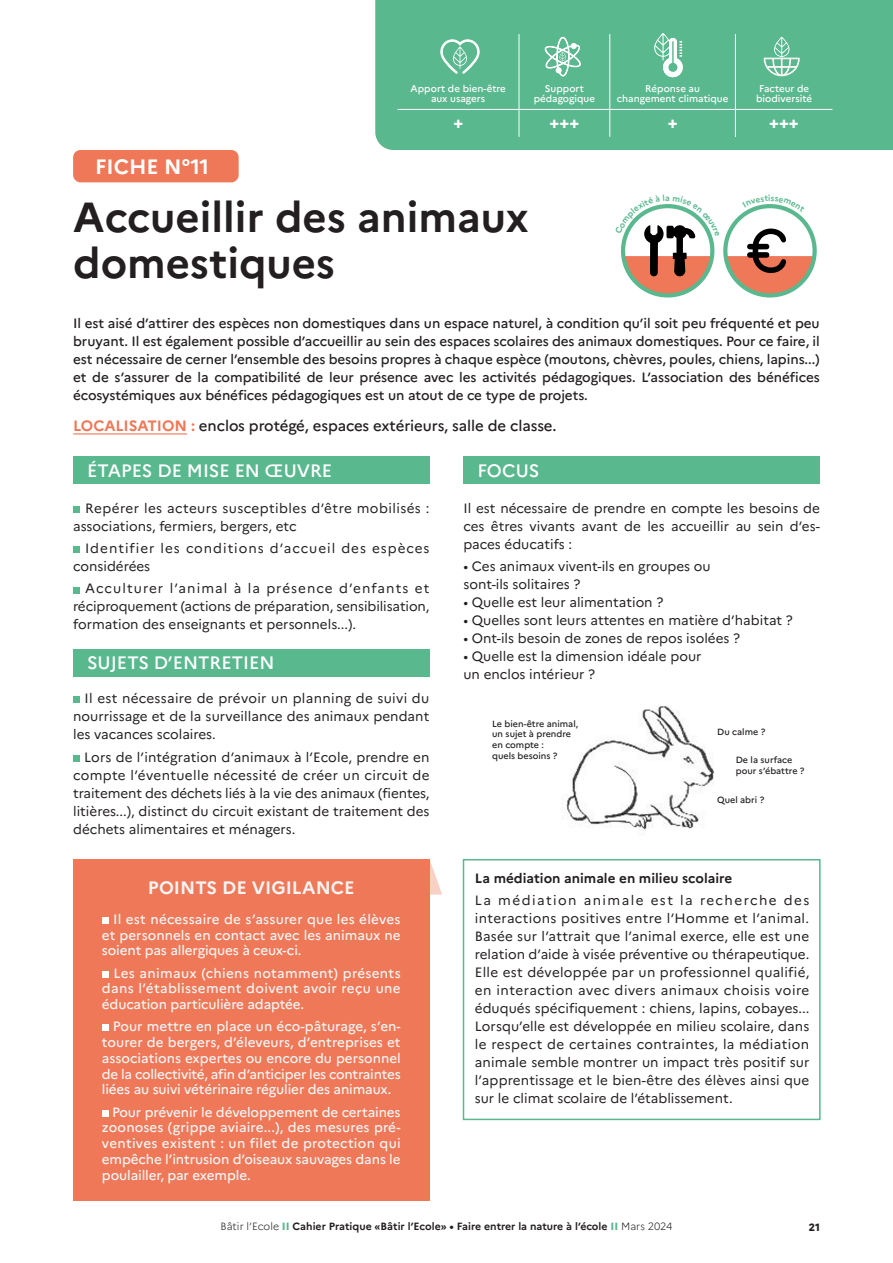
<style>
.page{position:relative;width:893px;height:1263px;background:#fff}
.page>*{position:absolute;margin:0;border:0;box-sizing:border-box;transform-origin:0 0}
.t1{font:700 42px/46.5px "Marianne";color:#231f20}
.t2{font:700 20.7px "Marianne";color:#fff}
.t3{font:500 18px "Marianne";color:#fff}
.t4{font:700 18px "Marianne";color:#f3f3f3}
.t5{font:800 16.5px "Marianne";color:#fff}
.t6{font:500 15px "Marianne";letter-spacing:-.005em;color:#231f20}
.t7{font:13.5px/18px "Marianne";color:#231f20;text-align:justify}
.t8{font:500 13.5px/15.8px "Marianne";letter-spacing:-.01em;color:#f3f3f3;text-align:justify}
.t9{font:500 13.5px/18px "Marianne";letter-spacing:-.005em;color:#231f20;text-align:justify}
.t10{font:13.5px/18px "Marianne";letter-spacing:.025em;color:#231f20}
.t11{font:13.5px/18px "Marianne";letter-spacing:.07em;color:#231f20}
.t12{font:700 13.5px "Marianne";color:#231f20}
.t13{font:700 10.5px "Marianne";color:#231f20}
.t14{font:800 10.5px "Marianne";color:#231f20}
.t15{font:500 9.75px/9.8px "Marianne";color:#fff;text-align:center}
.t16{font:500 9px/10.8px "Marianne";color:#231f20}
.s1{font-weight:700;color:#ee7857}
.s2{font-weight:300}
.s3{font-weight:800;color:#5ab88f}
</style>
<div class="page">
<img style="left:561px;top:706px;width:154px;height:125px">
<div style="left:375px;top:0;width:518px;height:150px;background:#5ab88f"></div>
<div style="left:73px;top:150px;width:166px;height:32px;background:#ee7857;border-radius:7px"></div>
<hr style="left:519px;top:34px;width:1px;height:75px;background:#fff">
<hr style="left:609px;top:34px;width:1px;height:75px;background:#fff">
<hr style="left:735px;top:34px;width:1px;height:75px;background:#fff">
<hr style="left:398px;top:109px;width:121px;height:1px;background:#fff">
<hr style="left:519px;top:109px;width:91px;height:1px;background:#fff">
<svg style="left:519px;top:110px;width:1px;height:27px"></svg>
<hr style="left:610px;top:109px;width:125px;height:1px;background:#fff">
<svg style="left:609px;top:110px;width:1px;height:27px"></svg>
<hr style="left:735px;top:109px;width:97px;height:1px;background:#fff">
<svg style="left:735px;top:110px;width:1px;height:27px"></svg>
<svg style="left:544px;top:37px;width:37px;height:40px"></svg>
<svg style="left:440px;top:38px;width:40px;height:37px"></svg>
<svg style="left:654px;top:33px;width:29px;height:44px"></svg>
<svg style="left:763px;top:37px;width:37px;height:40px"></svg>
<div style="left:73px;top:696px;width:7px;height:7px;background:#5ab88f"></div>
<div style="left:73px;top:755px;width:7px;height:6px;background:#5ab88f"></div>
<svg style="left:429px;top:859px;width:13px;height:35px"></svg>
<div style="left:73px;top:859px;width:356px;height:342px;background:#ee7857"></div>
<div style="left:102px;top:917px;width:7px;height:7px;background:#fff"></div>
<div style="left:102px;top:971px;width:7px;height:6px;background:#fff"></div>
<div style="left:102px;top:1024px;width:7px;height:7px;background:#fff"></div>
<div style="left:102px;top:1110px;width:7px;height:6px;background:#fff"></div>
<div style="left:73px;top:506px;width:7px;height:7px;background:#5ab88f"></div>
<div style="left:73px;top:546px;width:7px;height:7px;background:#5ab88f"></div>
<div style="left:73px;top:587px;width:7px;height:6px;background:#5ab88f"></div>
<div style="left:73px;top:456px;width:356px;height:28px;background:#5ab88f"></div>
<div style="left:73px;top:649px;width:356px;height:27px;background:#5ab88f"></div>
<hr style="left:73px;top:433px;width:114px;height:1px;background:#ee7857">
<svg style="left:726px;top:229px;width:88px;height:66px"></svg>
<div style="left:463px;top:456px;width:357px;height:28px;background:#5ab88f"></div>
<div style="left:463px;top:859px;width:358px;height:261px;border:2px solid #5ab88f"></div>
<svg style="left:621px;top:204px;width:94px;height:91px"></svg>
<svg style="left:744px;top:204px;width:52px;height:8px"></svg>
<p class="t15" style="left:410px;top:84px;width:97px">Apport de bien-être aux usagers</p>
<p class="t15" style="left:534px;top:84px;width:63px">Support pédagogique</p>
<p class="t15" style="left:617px;top:84px;width:113px">Réponse au changement climatique</p>
<p class="t15" style="left:756px;top:84px;width:57px;text-align:left">Facteur de biodiversité</p>
<p class="t5" style="left:453px;top:112px;width:11px">+</p>
<p class="t5" style="left:550px;top:112px;width:31px">+++</p>
<p class="t5" style="left:668px;top:112px;width:11px">+</p>
<p class="t5" style="left:769px;top:112px;width:31px">+++</p>
<p class="t2" style="left:95px;top:154px;width:115px">FICHE N°11</p>
<p class="t1" style="left:73px;top:193px;width:457px">Accueillir des animaux domestiques</p>
<p class="t9" style="left:73px;top:314px;width:748px">Il est aisé d’attirer des espèces non domestiques dans un espace naturel, à condition qu’il soit peu fréquenté et peu bruyant. Il est également possible d’accueillir au sein des espaces scolaires des animaux domestiques. Pour ce faire, il est nécessaire de cerner l’ensemble des besoins propres à chaque espèce (moutons, chèvres, poules, chiens, lapins...) et de s’assurer de la compatibilité de leur présence avec les activités pédagogiques. L’association des bénéfices écosystémiques aux bénéfices pédagogiques est un atout de ce type de projets.</p>
<p class="t6" style="left:73px;top:416px;width:485px"><span class="s1">LOCALISATION :</span> enclos protégé, espaces extérieurs, salle de classe.</p>
<p class="t3" style="left:87px;top:459px;width:247px">ÉTAPES DE MISE EN ŒUVRE</p>
<p class="t10" style="left:73px;top:499px;width:358px;text-indent:12px">Repérer les acteurs susceptibles d’être mobilisés : associations, fermiers, bergers, etc</p>
<p class="t11" style="left:73px;top:539px;width:358px;text-indent:12px">Identifier les conditions d’accueil des espèces considérées</p>
<p class="t7" style="left:73px;top:580px;width:358px;text-indent:12px">Acculturer l’animal à la présence d’enfants et réciproquement (actions de préparation, sensibilisation, formation des enseignants et personnels...).</p>
<p class="t3" style="left:87px;top:652px;width:189px">SUJETS D’ENTRETIEN</p>
<p class="t7" style="left:73px;top:689px;width:358px;text-indent:11px">Il est nécessaire de prévoir un planning de suivi du nourrissage et de la surveillance des animaux pendant les vacances scolaires.</p>
<p class="t7" style="left:73px;top:748px;width:358px;text-indent:11px">Lors de l’intégration d’animaux à l’Ecole, prendre en compte l’éventuelle nécessité de créer un circuit de traitement des déchets liés à la vie des animaux (fientes, litières...), distinct du circuit existant de traitement des déchets alimentaires et ménagers.</p>
<p class="t4" style="left:148px;top:876px;width:208px">POINTS DE VIGILANCE</p>
<p class="t8" style="left:102px;top:911px;width:300px;text-indent:11px">Il est nécessaire de s’assurer que les élèves et personnels en contact avec les animaux ne soient pas allergiques à ceux-ci.</p>
<p class="t8" style="left:102px;top:965px;width:300px;text-indent:11px">Les animaux (chiens notamment) présents dans l’établissement doivent avoir reçu une éducation particulière adaptée.</p>
<p class="t8" style="left:102px;top:1018px;width:300px;text-indent:11px">Pour mettre en place un éco-pâturage, s’en&shy;tourer de bergers, d’éleveurs, d’entreprises et associations expertes ou encore du personnel de la collectivité, afin d’anticiper les contraintes liées au suivi vétérinaire régulier des animaux.</p>
<p class="t8" style="left:102px;top:1104px;width:300px;text-indent:10px">Pour prévenir le développement de certaines zoonoses (grippe aviaire...), des mesures pré&shy;ventives existent : un filet de protection qui empêche l’intrusion d’oiseaux sauvages dans le poulailler, par exemple.</p>
<p class="t3" style="left:477px;top:459px;width:63px">FOCUS</p>
<p class="t7" style="left:463px;top:499px;width:358px">Il est nécessaire de prendre en compte les besoins de ces êtres vivants avant de les accueillir au sein d’es&shy;paces éducatifs :</p>
<p class="t7" style="left:463px;top:557px;width:249px">• Ces animaux vivent-ils en groupes ou sont-ils solitaires ?</p>
<p class="t7" style="left:463px;top:593px;width:201px">• Quelle est leur alimentation ?</p>
<p class="t7" style="left:463px;top:611px;width:331px">• Quelles sont leurs attentes en matière d’habitat ?</p>
<p class="t7" style="left:463px;top:629px;width:278px">• Ont-ils besoin de zones de repos isolées ?</p>
<p class="t7" style="left:463px;top:647px;width:240px">• Quelle est la dimension idéale pour un enclos intérieur ?</p>
<p class="t16" style="left:492px;top:718px;width:88px">Le bien-être animal, un sujet à prendre en compte :<br>quels besoins ?</p>
<p class="t16" style="left:717px;top:726px;width:50px">Du calme ?</p>
<p class="t16" style="left:736px;top:754px;width:70px">De la surface pour s’ébattre ?</p>
<p class="t16" style="left:717px;top:794px;width:49px">Quel abri ?</p>
<p class="t12" style="left:475px;top:870px;width:259px">La médiation animale en milieu scolaire</p>
<p class="t7" style="left:475px;top:891px;width:336px">La médiation animale est la recherche des interactions positives entre l’Homme et l’animal.<br>Basée sur l’attrait que l’animal exerce, elle est une relation d’aide à visée préventive ou thérapeutique.<br>Elle est développée par un professionnel qualifié, en interaction avec divers animaux choisis voire éduqués spécifiquement : chiens, lapins, cobayes...<br>Lorsqu’elle est développée en milieu scolaire, dans le respect de certaines contraintes, la médiation animale semble montrer un impact très positif sur l’apprentissage et le bien-être des élèves ainsi que sur le climat scolaire de l’établissement.</p>
<p class="t13" style="left:221px;top:1220px;width:453px"><span class="s2">Bâtir l’Ecole</span> <span class="s3">II</span> Cahier Pratique «Bâtir l’Ecole» • Faire entrer la nature à l’école <span class="s3">II</span> <span class="s2">Mars 2024</span></p>
<p class="t14" style="left:809px;top:1221px;width:12px">21</p>
</div>
